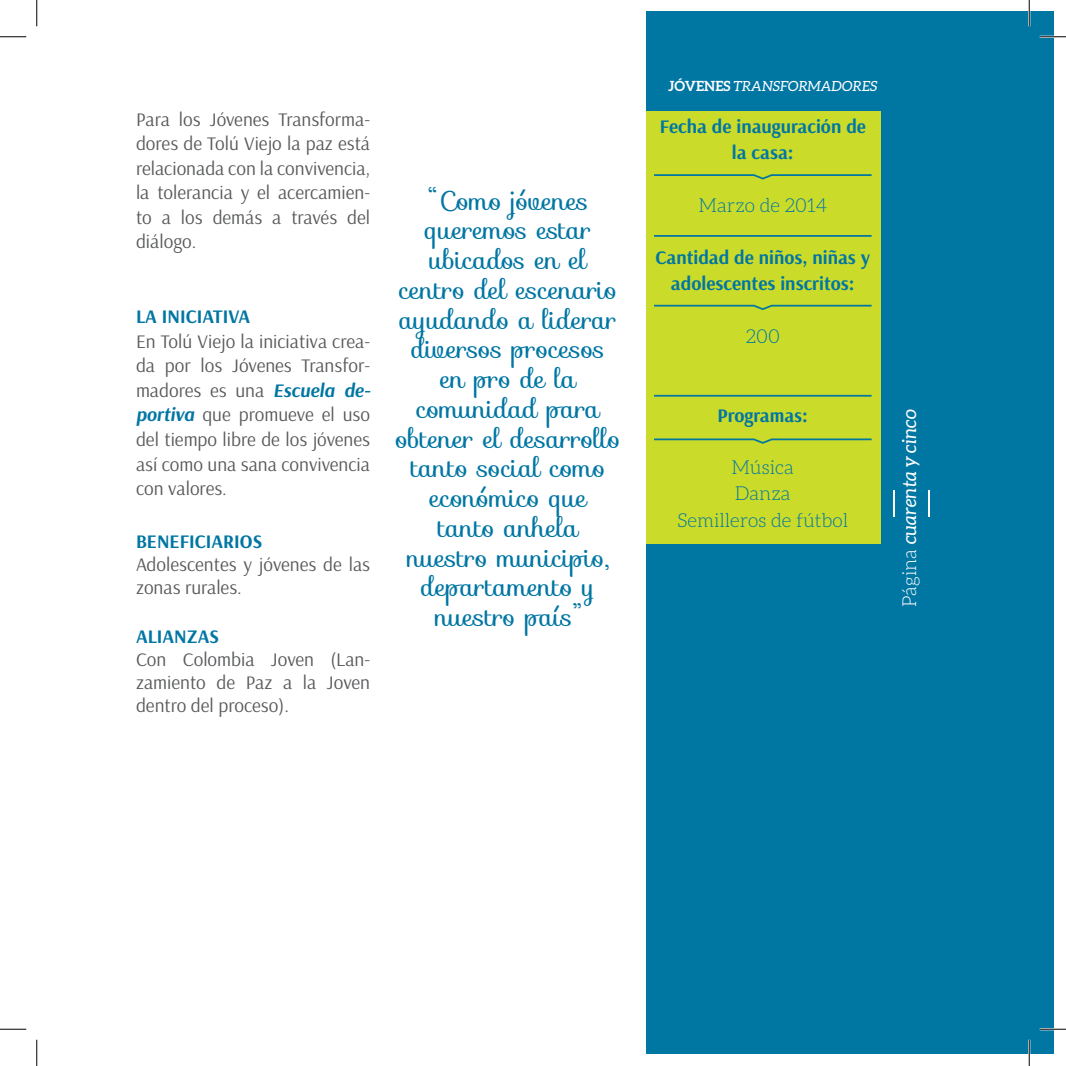
<style>
.page{position:relative;width:1066px;height:1066px;background:#fff}
.page>*{position:absolute;margin:0;border:0;box-sizing:border-box;transform-origin:0 0}
.testimonio{font:26.25px/29.8px "Sofia";color:#0076a3;text-align:center}
.t1{font:19.25px/24.5px "Arsenal";color:#57585a;text-align:justify}
.t2{font:700 19.25px/26.2px "Arsenal";color:#0076a3;text-align:center}
.t3{font:300 19.25px "Aleo";color:#0076a3}
.t4{font:italic 19.25px "Aleo";color:#fff}
.t5{font:italic 14px "Aleo";color:#fff}
.s1{font-weight:700;font-style:italic;color:#0076a3}
.s2{font-weight:700;font-style:normal}
.s3{font-weight:300;font-style:normal}
</style>
<div class="page">
<div style="left:646px;top:12px;width:408px;height:1042px;background:#0076a3"></div>
<div style="left:646px;top:111px;width:234px;height:433px;background:#cadb2a"></div>
<svg style="left:654px;top:304px;width:218px;height:6px"></svg>
<svg style="left:654px;top:438px;width:218px;height:6px"></svg>
<svg style="left:654px;top:174px;width:218px;height:6px"></svg>
<hr style="left:654px;top:395px;width:217px;height:1px;background:#0076a3">
<hr style="left:654px;top:235px;width:217px;height:2px;background:#0076a3">
<svg style="left:893px;top:490px;width:1px;height:27px"></svg>
<hr style="left:928px;top:490px;width:2px;height:27px;background:#fff">
<hr style="left:1039px;top:36px;width:27px;height:2px;background:#fff">
<hr style="left:1039px;top:1028px;width:27px;height:2px;background:#fff">
<hr style="left:1028px;top:0;width:2px;height:26px;background:#fff">
<hr style="left:1028px;top:1039px;width:2px;height:27px;background:#fff">
<svg style="left:0;top:36px;width:26px;height:1px"></svg>
<svg style="left:1039px;top:36px;width:27px;height:1px"></svg>
<svg style="left:0;top:1029px;width:26px;height:1px"></svg>
<svg style="left:1039px;top:1029px;width:27px;height:1px"></svg>
<svg style="left:36px;top:0;width:1px;height:26px"></svg>
<svg style="left:36px;top:1039px;width:1px;height:27px"></svg>
<svg style="left:1029px;top:0;width:1px;height:26px"></svg>
<svg style="left:1029px;top:1039px;width:1px;height:27px"></svg>
<p class="t1" style="left:136px;top:107px;width:236px">Para los Jóvenes Transforma&shy;dores de Tolú Viejo la paz está relacionada con la convivencia, la tolerancia y el acercamien&shy;to a los demás a través del diálogo.</p>
<p class="t2" style="left:136px;top:304px;width:116px">LA INICIATIVA</p>
<p class="t1" style="left:136px;top:329px;width:236px">En Tolú Viejo la iniciativa crea&shy;da por los Jóvenes Transfor&shy;madores es una <span class="s1">Escuela de&shy;portiva</span> que promueve el uso del tiempo libre de los jóvenes así como una sana convivencia con valores.</p>
<p class="t2" style="left:136px;top:528px;width:128px">BENEFICIARIOS</p>
<p class="t1" style="left:136px;top:553px;width:236px;line-height:23.1px">Adolescentes y jóvenes de las zonas rurales.</p>
<p class="t2" style="left:136px;top:624px;width:84px">ALIANZAS</p>
<p class="t1" style="left:136px;top:648px;width:236px;line-height:23.1px">Con Colombia Joven (Lan&shy;zamiento de Paz a la Joven dentro del proceso).</p>
<p class="testimonio" style="left:396px;top:185px;width:226px">“Como jóvenes queremos estar ubicados en el centro del escenario ayudando a liderar diversos procesos<br>en pro de la comunidad para obtener el desarrollo tanto social como económico que<br>tanto anhela nuestro municipio, departamento y nuestro país”</p>
<p class="t5" style="left:668px;top:78px;width:211px"><span class="s2">JÓVENES</span> TRANSFORMADORES</p>
<p class="t2" style="left:659px;top:114px;width:208px">Fecha de inauguración de la casa:</p>
<p class="t3" style="left:698px;top:194px;width:130px">Marzo de 2014</p>
<p class="t2" style="left:655px;top:245px;width:216px">Cantidad de niños, niñas y adolescentes inscritos:</p>
<p class="t3" style="left:745px;top:326px;width:36px">200</p>
<p class="t2" style="left:717px;top:402px;width:92px">Programas:</p>
<p class="t3" style="left:731px;top:457px;width:64px">Música</p>
<p class="t3" style="left:735px;top:483px;width:57px">Danza</p>
<p class="t3" style="left:677px;top:509px;width:172px">Semilleros de fútbol</p>
<p class="t4" style="left:898px;top:607px;width:199px;rotate:-90deg"><span class="s3">Página</span> cuarenta y cinco</p>
</div>
